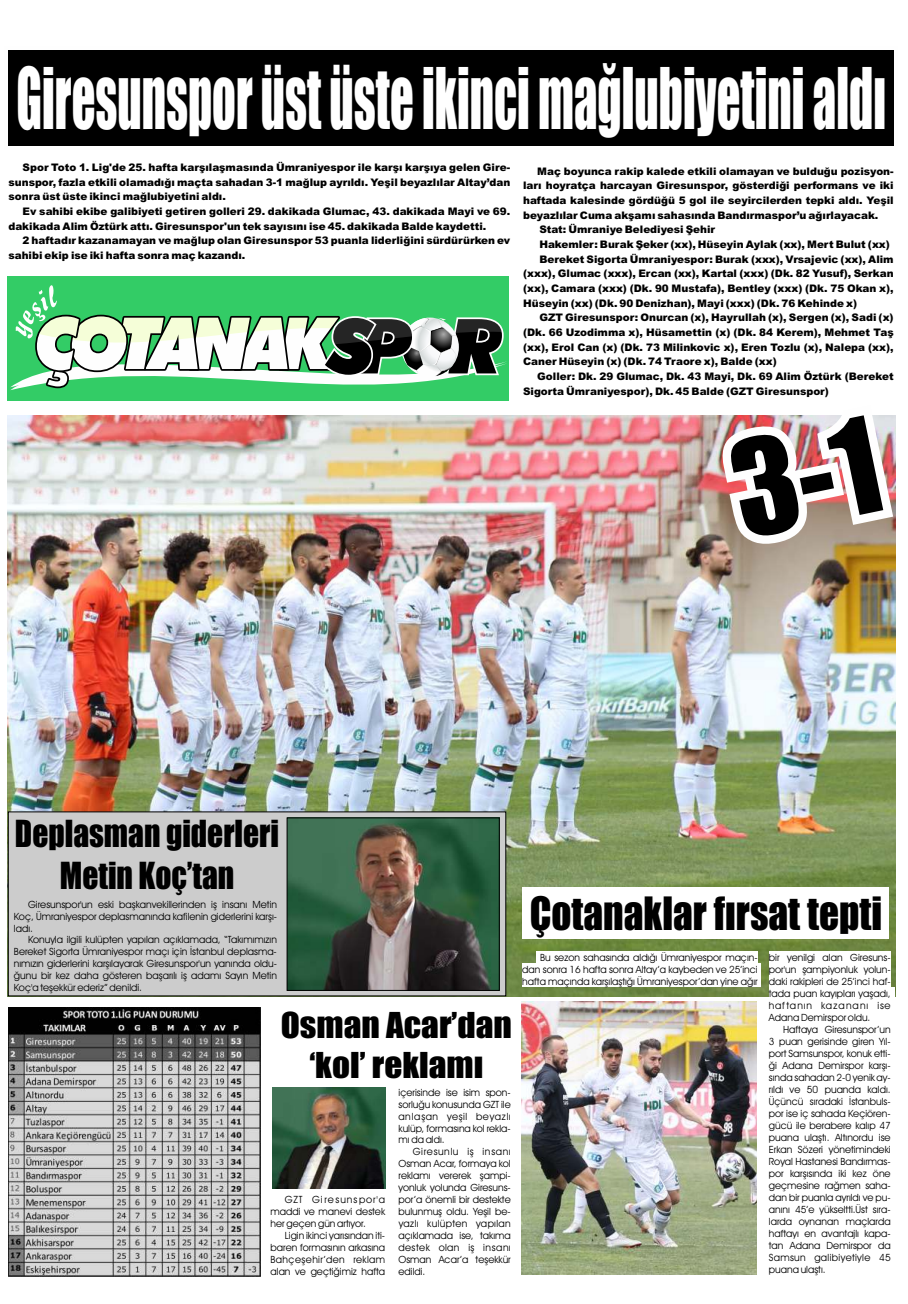
<style>
.page{position:relative;width:908px;height:1304px;background:#fff}
.page>*{position:absolute;margin:0;border:0;box-sizing:border-box;transform-origin:0 0}
.t1{font:78.4px "Impact";color:#fff;scale:.59 1}
.t2{font:42.4px "Impact";color:#000;scale:.92 1}
.t3{font:34.5px/42px "Impact";color:#000;text-align:center;scale:.91 1}
.t4{font:33px/40.2px "Impact";color:#000;text-align:center;scale:1.07 1}
.t5{font:900 10.4px/14.7px "Arial";color:#000}
.t6{font:10px/12px "Avant Garde IT Cby BT";color:#000;text-align:justify}
</style>
<div class="page">
<div style="left:7px;top:276px;width:501px;height:125px;background:#3c6"></div>
<svg style="left:10px;top:285px;width:497px;height:106px"></svg>
<div style="left:8px;top:50px;width:885px;height:96px;background:#000"></div>
<img style="left:7px;top:415px;width:888px;height:581px">
<div style="left:522px;top:887px;width:366px;height:52px;background:#fff"></div>
<img style="left:521px;top:1001px;width:235px;height:274px">
<div style="left:536px;top:951px;width:218px;height:12px;background:#fff"></div>
<svg style="left:754px;top:951px;width:3px;height:12px"></svg>
<div style="left:522px;top:963px;width:238px;height:12px;background:#fff"></div>
<div style="left:522px;top:975px;width:238px;height:12px;background:#fff"></div>
<div style="left:768px;top:951px;width:119px;height:12px;background:#fff"></div>
<div style="left:768px;top:963px;width:119px;height:12px;background:#fff"></div>
<div style="left:768px;top:975px;width:119px;height:12px;background:#fff"></div>
<svg style="left:887px;top:951px;width:3px;height:36px"></svg>
<div style="left:768px;top:987px;width:126px;height:12px;background:#fff"></div>
<div style="left:8px;top:811px;width:498px;height:185px;background:#ccc"></div>
<img style="left:289px;top:820px;width:208px;height:169px">
<div style="left:287px;top:818px;width:212px;height:173px;border:1px solid #000"></div>
<img style="left:272px;top:1087px;width:113px;height:102px">
<img style="left:8px;top:1007px;width:252px;height:270px">
<img style="left:721px;top:415px;width:171px;height:130px">
<h1 class="t1" style="left:17px;top:67px;width:1474px">Giresunspor üst üste ikinci mağlubiyetini aldı</h1>
<p class="t5" style="left:8px;top:161px;width:503px;text-align:justify;text-indent:14px">Spor Toto 1. Lig'de 25. hafta karşılaşmasında Ümraniyespor ile karşı karşıya gelen Gire&shy;sunspor, fazla etkili olamadığı maçta sahadan 3-1 mağlup ayrıldı. Yeşil beyazlılar Altay’dan sonra üst üste ikinci mağlubiyetini aldı.</p>
<p class="t5" style="left:8px;top:205px;width:503px;text-indent:14px">Ev sahibi ekibe galibiyeti getiren golleri 29. dakikada Glumac, 43. dakikada Mayi ve 69. dakikada Alim Öztürk attı. Giresunspor'un tek sayısını ise 45. dakikada Balde kaydetti.</p>
<p class="t5" style="left:8px;top:234px;width:503px;text-indent:14px">2 haftadır kazanamayan ve mağlup olan Giresunspor 53 puanla liderliğini sürdürürken ev sahibi ekip ise iki hafta sonra maç kazandı.</p>
<p class="t5" style="left:537px;top:165px;width:358px">Maç boyunca rakip kalede etkili olamayan ve bulduğu pozisyon-</p>
<p class="t5" style="left:523px;top:179px;width:372px">ları hoyratça harcayan Giresunspor, gösterdiği performans ve iki</p>
<p class="t5" style="left:523px;top:194px;width:372px">haftada kalesinde gördüğü 5 gol ile seyircilerden tepki aldı. Yeşil</p>
<p class="t5" style="left:523px;top:209px;width:357px">beyazlılar Cuma akşamı sahasında Bandırmaspor’u ağırlayacak.</p>
<p class="t5" style="left:539px;top:223px;width:177px">Stat: Ümraniye Belediyesi Şehir</p>
<p class="t5" style="left:539px;top:238px;width:352px">Hakemler: Burak Şeker (xx), Hüseyin Aylak (xx), Mert Bulut (xx)</p>
<p class="t5" style="left:539px;top:253px;width:355px">Bereket Sigorta Ümraniyespor: Burak (xxx), Vrsajevic (xx), Alim</p>
<p class="t5" style="left:523px;top:267px;width:372px">(xxx), Glumac (xxx), Ercan (xx), Kartal (xxx) (Dk. 82 Yusuf), Serkan</p>
<p class="t5" style="left:523px;top:282px;width:372px">(xx), Camara (xxx) (Dk. 90 Mustafa), Bentley (xxx) (Dk. 75 Okan x),</p>
<p class="t5" style="left:523px;top:297px;width:335px">Hüseyin (xx) (Dk. 90 Denizhan), Mayi (xxx) (Dk. 76 Kehinde x)</p>
<p class="t5" style="left:539px;top:311px;width:355px">GZT Giresunspor: Onurcan (x), Hayrullah (x), Sergen (x), Sadi (x)</p>
<p class="t5" style="left:523px;top:326px;width:372px">(Dk. 66 Uzodimma x), Hüsamettin (x) (Dk. 84 Kerem), Mehmet Taş</p>
<p class="t5" style="left:523px;top:341px;width:372px">(xx), Erol Can (x) (Dk. 73 Milinkovic x), Eren Tozlu (x), Nalepa (xx),</p>
<p class="t5" style="left:523px;top:355px;width:255px">Caner Hüseyin (x) (Dk. 74 Traore x), Balde (xx)</p>
<p class="t5" style="left:537px;top:370px;width:358px">Goller: Dk. 29 Glumac, Dk. 43 Mayi, Dk. 69 Alim Öztürk (Bereket</p>
<p class="t5" style="left:523px;top:385px;width:307px">Sigorta Ümraniyespor), Dk. 45 Balde (GZT Giresunspor)</p>
<h3 class="t3" style="left:15px;top:815px;width:292px">Deplasman giderleri<br>Metin Koç’tan</h3>
<p class="t6" style="left:14px;top:899px;width:264px;text-indent:14px">Giresunspor'un eski başkanvekillerinden iş insanı Metin Koç, Ümraniyespor deplasmanında kafilenin giderlerini karşı&shy;ladı.</p>
<p class="t6" style="left:14px;top:935px;width:264px;text-indent:14px">Konuyla ilgili kulüpten yapılan açıklamada, “Takımımızın Bereket Sigorta Ümraniyespor maçı için İstanbul deplasma&shy;nımızın giderlerini karşılayarak Giresunspor'un yanında oldu&shy;ğunu bir kez daha gösteren başarılı iş adamı Sayın Metin Koç'a teşekkür ederiz” denildi.</p>
<h3 class="t4" style="left:280px;top:1006px;width:217px">Osman Acar’dan ‘kol’ reklamı</h3>
<p class="t6" style="left:398px;top:1087px;width:114px">içerisinde ise isim spon&shy;sorluğu konusunda GZT ile anlaşan yeşil beyazlı kulüp, formasına kol rekla&shy;mı da aldı.</p>
<p class="t6" style="left:398px;top:1147px;width:114px;text-indent:14px">Giresunlu iş insanı Osman Acar, formaya kol reklamı vererek şampi&shy;yonluk yolunda Giresuns&shy;por’a önemli bir destekte bulunmuş oldu. Yeşil be&shy;yazlı kulüpten yapılan açıklamada ise, takıma destek olan iş insanı Osman Acar’a teşekkür edildi.</p>
<p class="t6" style="left:270px;top:1194px;width:116px;text-indent:14px">GZT Giresunspor'a maddi ve manevi destek her geçen gün artıyor.</p>
<p class="t6" style="left:270px;top:1230px;width:116px;text-indent:14px">Ligin ikinci yarısından iti&shy;baren formasının arkasına Bahçeşehir’den reklam alan ve geçtiğimiz hafta</p>
<h2 class="t2" style="left:529px;top:896px;width:384px">Çotanaklar fırsat tepti</h2>
<p class="t6" style="left:522px;top:952px;width:237px;text-indent:18px">Bu sezon sahasında aldığı Ümraniyespor maçın&shy;dan sonra 16 hafta sonra Altay’a kaybeden ve 25’inci hafta maçında karşılaştığı Ümraniyespor’dan yine ağır</p>
<p class="t6" style="left:768px;top:952px;width:123px">bir yenilgi alan Giresuns&shy;por'un şampiyonluk yolun&shy;daki rakipleri de 25’inci haf&shy;tada puan kayıpları yaşadı, haftanın kazananı ise Adana Demirspor oldu.</p>
<p class="t6" style="left:768px;top:1024px;width:123px;text-indent:14px">Haftaya Giresunspor’un 3 puan gerisinde giren Yıl&shy;port Samsunspor, konuk etti&shy;ği Adana Demirspor karşı&shy;sında sahadan 2-0 yenik ay&shy;rıldı ve 50 puanda kaldı.<br>Üçüncü sıradaki İstanbuls&shy;por ise iç sahada Keçiören&shy;gücü ile berabere kalıp 47 puana ulaştı. Altınordu ise Erkan Sözeri yönetimindeki Royal Hastanesi Bandırmas&shy;por karşısında iki kez öne geçmesine rağmen saha&shy;dan bir puanla ayrıldı ve pu&shy;anını 45’e yükseltti.Üst sıra&shy;larda oynanan maçlarda haftayı en avantajlı kapa&shy;tan Adana Demirspor da Samsun galibiyetiyle 45 puana ulaştı.</p>
</div>
